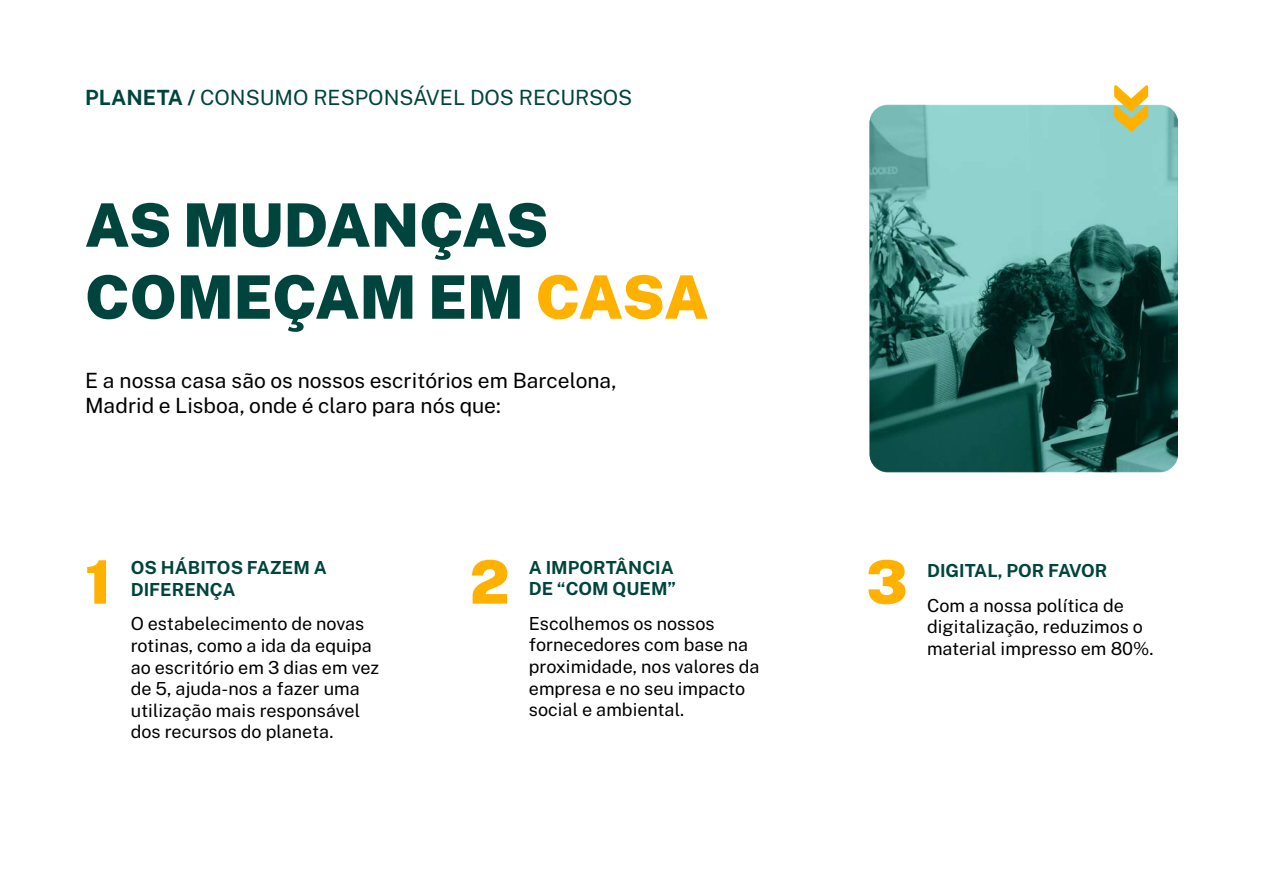
<style>
.page{position:relative;width:1263px;height:893px;background:#fff}
.page>*{position:absolute;margin:0;border:0;box-sizing:border-box;transform-origin:0 0}
.t1{font:900 60px/72px "Public Sans";letter-spacing:-.005em;color:#00453d}
.t2{font:900 60px "Public Sans";color:#ffb100}
.t3{font:21px/25.2px "Public Sans";color:#000}
.t4{font:21px "Public Sans";color:#00453d}
.t5{font:18px/21.6px "Public Sans";color:#000}
.t6{font:700 18px/21.6px "Public Sans";color:#00453d}
.s1{font-weight:700}
.s2{color:#ffb100}
</style>
<div class="page">
<img style="left:869px;top:104px;width:309px;height:369px">
<svg style="left:1114px;top:85px;width:34px;height:47px;background:#e1c662"></svg>
<p class="t4" style="left:85px;top:88px;width:549px"><span class="s1">PLANETA /</span> CONSUMO RESPONSÁVEL DOS RECURSOS</p>
<h1 class="t1" style="left:85px;top:192px;width:625px">AS MUDANÇAS<br>COMEÇAM EM <span class="s2">CASA</span></h1>
<p class="t3" style="left:85px;top:369px;width:533px">E a nossa casa são os nossos escritórios em Barcelona,<br>Madrid e Lisboa, onde é claro para nós que:</p>
<h1 class="t2" style="left:85px;top:554px;width:28px">1</h1>
<p class="t6" style="left:529px;top:557px;width:149px">A IMPORTÂNCIA<br>DE “COM QUEM”</p>
<p class="t5" style="left:529px;top:613px;width:232px">Escolhemos os nossos fornecedores com base na proximidade, nos valores da empresa e no seu impacto social e ambiental.</p>
<p class="t6" style="left:131px;top:558px;width:198px">OS HÁBITOS FAZEM A<br>DIFERENÇA</p>
<p class="t5" style="left:131px;top:614px;width:250px">O estabelecimento de novas rotinas, como a ida da equipa ao escritório em 3 dias em vez de 5, ajuda-nos a fazer uma utilização mais responsável dos recursos do planeta.</p>
<h1 class="t2" style="left:470px;top:554px;width:42px">2</h1>
<p class="t6" style="left:927px;top:561px;width:182px">DIGITAL, POR FAVOR</p>
<h1 class="t2" style="left:866px;top:554px;width:43px">3</h1>
<p class="t5" style="left:927px;top:595px;width:228px">Com a nossa política de digitalização, reduzimos o material impresso em 80%.</p>
</div>
